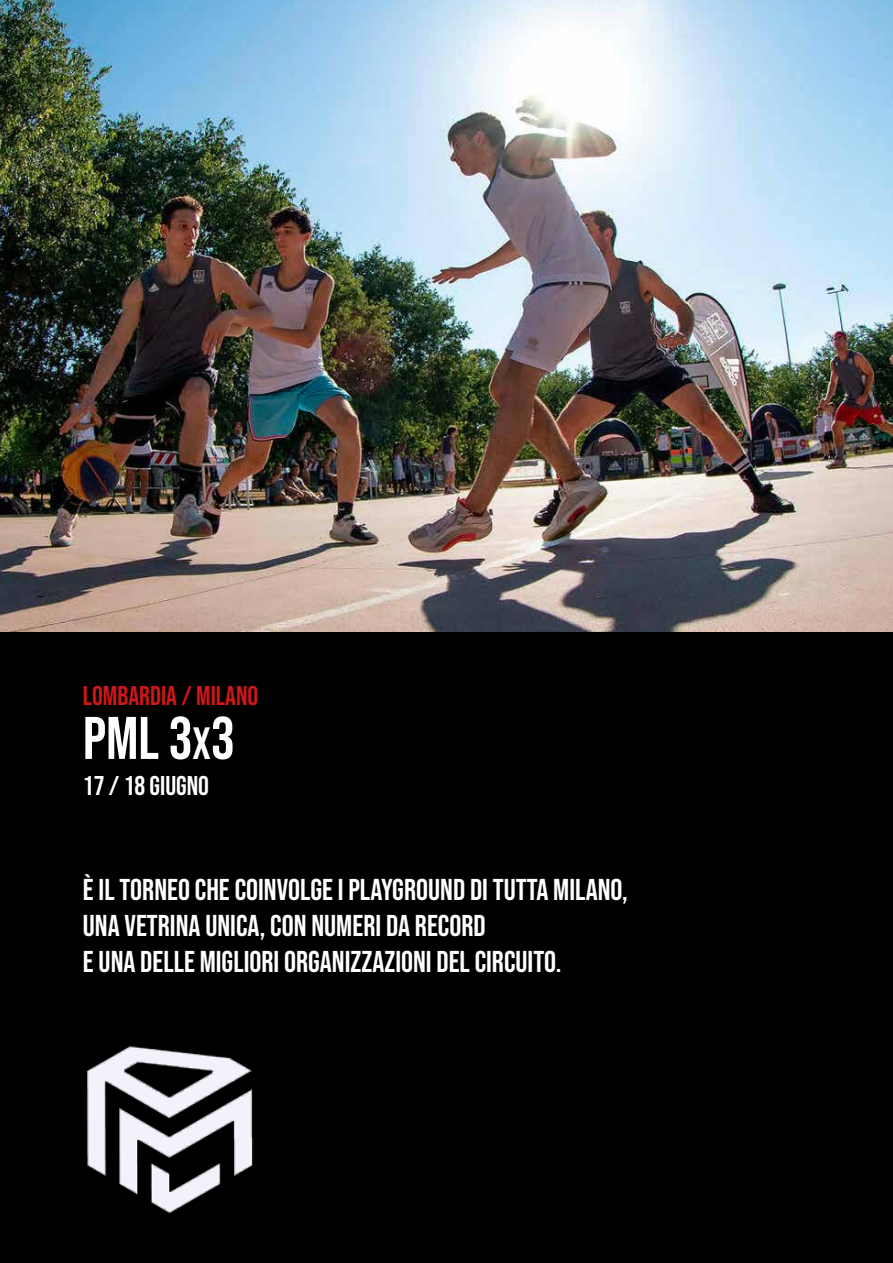
<style>
.page{position:relative;width:893px;height:1263px;background:#000}
.page>*{position:absolute;margin:0;border:0;box-sizing:border-box;transform-origin:0 0}
.t1{font:60px "Bebas Neue";color:#fff}
.t2{font:30px/36px "Bebas Neue";color:#fff}
.t3{font:27px "Bebas Neue";color:#cd1719}
.t4{font:27px "Bebas Neue";color:#fff}
.s1{font-size:45px}
</style>
<div class="page">
<img style="left:0;top:0;width:893px;height:631px">
<img style="left:87px;top:1046px;width:166px;height:168px">
<p class="t3" style="left:83px;top:680px;width:177px">LOMBARDIA / MILANO</p>
<h1 class="t1" style="left:83px;top:704px;width:153px">PML 3<span class="s1">X</span>3</h1>
<p class="t4" style="left:83px;top:770px;width:128px">17 / 18 GIUGNO</p>
<p class="t2" style="left:83px;top:871px;width:546px">È IL TORNEO CHE COINVOLGE I PLAYGROUND DI TUTTA MILANO,<br>UNA VETRINA UNICA, CON NUMERI DA RECORD<br>E UNA DELLE MIGLIORI ORGANIZZAZIONI DEL CIRCUITO.</p>
</div>
